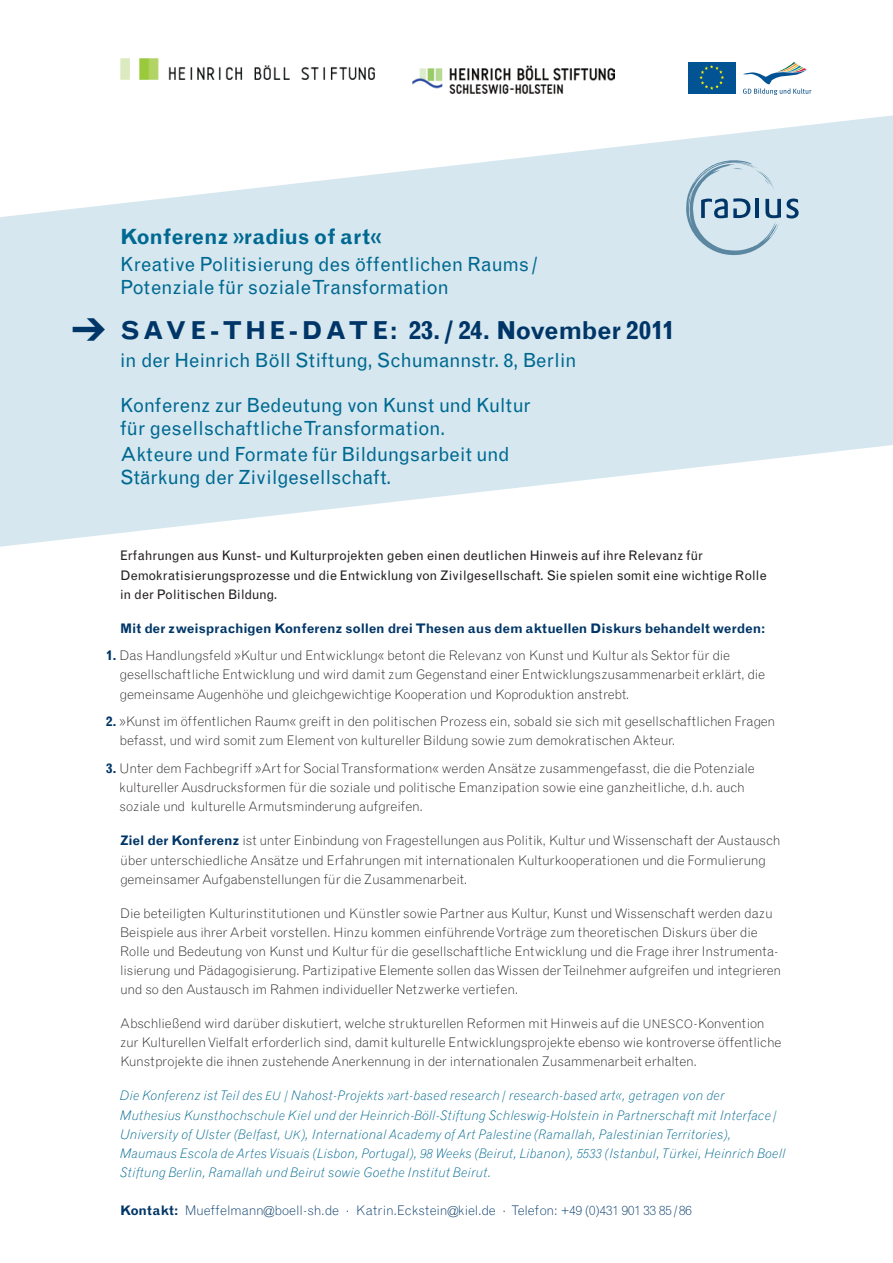
<style>
.page{position:relative;width:893px;height:1263px;background:#fff}
.page>*{position:absolute;margin:0;border:0;box-sizing:border-box;transform-origin:0 0}
.t1{font:700 24.75px "Grotesque";letter-spacing:-.02em;color:#003667}
.t2{font:700 21px "Grotesque";letter-spacing:.005em;color:#006991}
.t3{font:19.5px/22.5px "Grotesque";color:#006991}
.t4{font:300 13.2px/19.2px "Grotesque";letter-spacing:-.015em;color:#231f20}
.t5{font:italic 300 13.2px/19.2px "Grotesque";color:#006991}
.t6{font:13.2px/19.2px "Grotesque";letter-spacing:-.005em;color:#231f20}
.t7{font:700 13.2px "Grotesque";letter-spacing:-.01em;color:#003667}
.t8{font:300 13.2px "Grotesque";color:#003667}
.s1{font-weight:700;color:#003667}
.s2{font-size:11.7px}
.s3{font-weight:700}
</style>
<div class="page">
<svg style="left:0;top:115px;width:893px;height:432px;fill:#d6e7ef"></svg>
<img style="left:120px;top:59px;width:254px;height:21px">
<svg style="left:787px;top:199px;width:12px;height:19px"></svg>
<svg style="left:686px;top:160px;width:95px;height:95px"></svg>
<img style="left:412px;top:66px;width:203px;height:27px">
<svg style="left:688px;top:93px;width:48px;height:1px"></svg>
<div style="left:688px;top:62px;width:48px;height:31px;background:#015394"></div>
<svg style="left:699px;top:65px;width:25px;height:25px"></svg>
<svg style="left:743px;top:62px;width:68px;height:33px"></svg>
<svg style="left:73px;top:317px;width:32px;height:23px"></svg>
<h2 class="t2" style="left:120px;top:225px;width:263px">Konferenz »radius of art«</h2>
<h3 class="t3" style="left:120px;top:253px;width:419px">Kreative Politisierung des öffentlichen Raums/<br>Potenziale für soziale Transformation</h3>
<h1 class="t1" style="left:120px;top:315px;width:555px">S A V E - T H E - D A T E: 23./ 24. November 2011</h1>
<h3 class="t3" style="left:120px;top:349px;width:458px">in der Heinrich Böll Stiftung, Schumannstr. 8, Berlin</h3>
<h3 class="t3" style="left:120px;top:394px;width:412px">Konferenz zur Bedeutung von Kunst und Kultur für gesellschaftliche Transformation.</h3>
<h3 class="t3" style="left:120px;top:443px;width:391px">Akteure und Formate für Bildungsarbeit und<br>Stärkung der Zivilgesellschaft.</h3>
<p class="t6" style="left:120px;top:546px;width:648px">Erfahrungen aus Kunst- und Kulturprojekten geben einen deutlichen Hinweis auf ihre Relevanz für<br>Demokratisierungsprozesse und die Entwicklung von Zivilgesellschaft. Sie spielen somit eine wichtige Rolle in der Politischen Bildung.</p>
<p class="t7" style="left:120px;top:620px;width:647px">Mit der zweisprachigen Konferenz sollen drei Thesen aus dem aktuellen Diskurs behandelt werden:</p>
<p class="t4" style="left:119px;top:646px;width:647px;text-indent:-13px"><span class="s1">1.</span> Das Handlungsfeld »Kultur und Entwicklung« betont die Relevanz von Kunst und Kultur als Sektor für die gesellschaftliche Entwicklung und wird damit zum Gegenstand einer Entwicklungszusammenarbeit erklärt, die gemeinsame Augenhöhe und gleichgewichtige Kooperation und Koproduktion anstrebt.</p>
<p class="t4" style="left:119px;top:712px;width:657px;text-indent:-13px"><span class="s1">2.</span> »Kunst im öffentlichen Raum« greift in den politischen Prozess ein, sobald sie sich mit gesellschaftlichen Fragen befasst, und wird somit zum Element von kultureller Bildung sowie zum demokratischen Akteur.</p>
<p class="t4" style="left:119px;top:759px;width:637px;text-indent:-13px"><span class="s1">3.</span> Unter dem Fachbegriff »Art for Social Transformation« werden Ansätze zusammengefasst, die die Potenziale kultureller Ausdrucksformen für die soziale und politische Emanzipation sowie eine ganzheitliche, d.h. auch soziale und kulturelle Armutsminderung aufgreifen.</p>
<p class="t4" style="left:120px;top:831px;width:662px"><span class="s1">Ziel der Konferenz</span> ist unter Einbindung von Fragestellungen aus Politik, Kultur und Wissenschaft der Austausch über unterschiedliche Ansätze und Erfahrungen mit internationalen Kulturkooperationen und die Formulierung gemeinsamer Aufgabenstellungen für die Zusammenarbeit.</p>
<p class="t4" style="left:120px;top:903px;width:663px">Die beteiligten Kulturinstitutionen und Künstler sowie Partner aus Kultur, Kunst und Wissenschaft werden dazu Beispiele aus ihrer Arbeit vorstellen. Hinzu kommen einführende Vorträge zum theoretischen Diskurs über die Rolle und Bedeutung von Kunst und Kultur für die gesellschaftliche Entwicklung und die Frage ihrer Instrumenta&shy;lisierung und Pädagogisierung. Partizipative Elemente sollen das Wissen der Teilnehmer aufgreifen und integrieren und so den Austausch im Rahmen individueller Netzwerke vertiefen.</p>
<p class="t4" style="left:120px;top:1014px;width:663px">Abschließend wird darüber diskutiert, welche strukturellen Reformen mit Hinweis auf die <span class="s2">UNESCO</span>- Konvention zur Kulturellen Vielfalt erforderlich sind, damit kulturelle Entwicklungsprojekte ebenso wie kontroverse öffentliche<br>Kunstprojekte die ihnen zustehende Anerkennung in der internationalen Zusammenarbeit erhalten.</p>
<p class="t5" style="left:120px;top:1086px;width:667px">Die Konferenz ist Teil des <span class="s2">EU</span> / Nahost-Projekts »art-based research/ research-based art«, getragen von der Muthesius Kunsthochschule Kiel und der Heinrich-Böll-Stiftung Schleswig-Holstein in Partnerschaft mit Interface / University of Ulster (Belfast, <span class="s2">UK</span>), International Academy of Art Palestine (Ramallah, Palestinian Territories), Maumaus Escola de Artes Visuais (Lisbon, Portugal), 98 Weeks (Beirut, Libanon), 5533 (Istanbul, Türkei, Heinrich Boell Stiftung Berlin, Ramallah und Beirut sowie Goethe Institut Beirut.</p>
<p class="t8" style="left:120px;top:1203px;width:573px"><span class="s3">Kontakt:</span> Mueffelmann@boell-sh.de · Katrin.Eckstein@kiel.de · Telefon: +49 (0)431 901 33 85 / 86</p>
</div>
